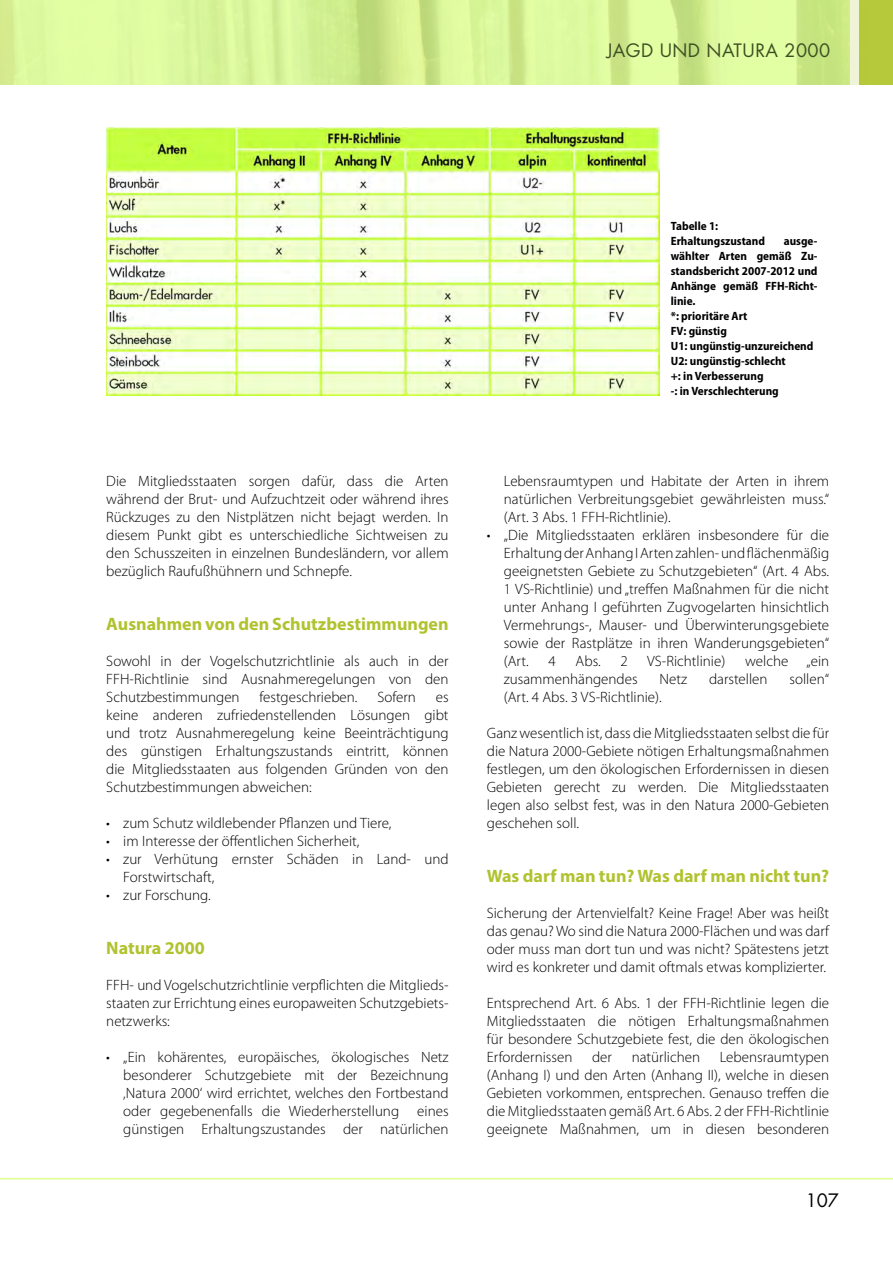
<style>
.page{position:relative;width:893px;height:1263px;background:#fff}
.page>*{position:absolute;margin:0;border:0;box-sizing:border-box;transform-origin:0 0}
.t1{font:700 18px "Myriad Pro";color:#b0c32f}
.t2{font:18px "Futura Std";letter-spacing:.025em;color:#3e5023}
.t3{font:18px "Futura Std";color:#000}
.t4{font:300 15px/18px "Myriad Pro";color:#000;text-align:justify}
.t5{font:700 semi-condensed 12px/15px "Myriad Pro";color:#000}
</style>
<div class="page">
<svg style="left:0;top:0;width:850px;height:85px;background:#d8f497"></svg>
<hr style="left:0;top:1178px;width:893px;height:1px;background:#ddff8d">
<div style="left:850px;top:0;width:43px;height:85px;background:#b5c93a"></div>
<div style="left:850px;top:0;width:9px;height:85px;background:#f0f3d7"></div>
<img style="left:106px;top:128px;width:553px;height:267px">
<p class="t2" style="left:607px;top:39px;width:225px">JAG D UN D NATURA 2000</p>
<p class="t4" style="left:106px;top:472px;width:344px">Die Mitgliedsstaaten sorgen dafür, dass die Arten während der Brut- und Aufzuchtzeit oder während ihres Rückzuges zu den Nistplätzen nicht bejagt werden. In diesem Punkt gibt es unterschiedliche Sichtweisen zu den Schusszeiten in einzelnen Bundesländern, vor allem bezüglich Raufußhühnern und Schnepfe.</p>
<p class="t1" style="left:106px;top:612px;width:344px">Ausnahmen von den Schutzbestimmungen</p>
<p class="t4" style="left:106px;top:652px;width:344px">Sowohl in der Vogelschutzrichtlinie als auch in der FFH-Richtlinie sind Ausnahmeregelungen von den Schutzbestimmungen</p>
<p class="t4" style="left:259px;top:688px;width:100px">festgeschrieben.</p>
<p class="t4" style="left:377px;top:688px;width:40px">Sofern</p>
<p class="t4" style="left:106px;top:688px;width:344px;text-indent:329px">es keine anderen zufriedenstellenden Lösungen gibt und trotz Ausnahmeregelung keine Beeinträchtigung des günstigen Erhaltungszustands eintritt, können die Mitgliedsstaaten aus folgenden Gründen von den Schutzbestimmungen abweichen:</p>
<p class="t4" style="left:106px;top:814px;width:287px">• zum Schutz wildlebender Pflanzen und Tiere,</p>
<p class="t4" style="left:106px;top:832px;width:255px">• im Interesse der öffentlichen Sicherheit,</p>
<p class="t4" style="left:123px;top:850px;width:327px;text-indent:-17px">• zur Verhütung ernster Schäden in Land- und<br>Forstwirtschaft,</p>
<p class="t4" style="left:106px;top:886px;width:106px">• zur Forschung.</p>
<p class="t1" style="left:106px;top:936px;width:100px">Natura 2000</p>
<p class="t4" style="left:106px;top:976px;width:344px">FFH- und Vogelschutzrichtlinie verpflichten die Mitglieds&shy;staaten zur Errichtung eines europaweiten Schutzgebiets&shy;netzwerks:</p>
<p class="t4" style="left:123px;top:1048px;width:327px;text-indent:-17px">• „Ein kohärentes, europäisches, ökologisches Netz besonderer Schutzgebiete mit der Bezeichnung ‚Natura 2000‘ wird errichtet, welches den Fortbestand oder gegebenenfalls die Wiederherstellung eines günstigen Erhaltungszustandes der natürlichen</p>
<p class="t5" style="left:671px;top:219px;width:96px">Tabelle 1:<br>Erhaltungszustand</p>
<p class="t5" style="left:671px;top:234px;width:148px;text-indent:113px">ausge&shy;wählter Arten gemäß Zu&shy;standsbericht 2007-2012 und<br>Anhänge gemäß FFH-Richt&shy;linie.<br>*: prioritäre Art<br>FV: günstig<br>U1: ungünstig-unzureichend<br>U2: ungünstig-schlecht<br>+: in Verbesserung<br>-: in Verschlechterung</p>
<p class="t4" style="left:504px;top:472px;width:327px">Lebensraumtypen und Habitate der Arten in ihrem natürlichen Verbreitungsgebiet gewährleisten muss.“ (Art. 3 Abs. 1 FFH-Richtlinie).</p>
<p class="t4" style="left:504px;top:526px;width:327px;text-indent:-17px">• „Die Mitgliedsstaaten erklären insbesondere für die Erhaltung der Anhang I Arten zahlen- und flächenmäßig geeignetsten Gebiete zu Schutzgebieten“ (Art. 4 Abs.<br>1 VS-Richtlinie) und „treffen Maßnahmen für die nicht unter Anhang I geführten Zugvogelarten hinsichtlich Vermehrungs-, Mauser- und Überwinterungsgebiete sowie der Rastplätze in ihren Wanderungsgebieten“ (Art.</p>
<p class="t4" style="left:548px;top:652px;width:9px">4</p>
<p class="t4" style="left:576px;top:652px;width:27px">Abs.</p>
<p class="t4" style="left:620px;top:652px;width:9px">2</p>
<p class="t4" style="left:647px;top:652px;width:80px">VS-Richtlinie)</p>
<p class="t4" style="left:745px;top:652px;width:85px">welche „ein</p>
<p class="t4" style="left:504px;top:670px;width:135px">zusammenhängendes</p>
<p class="t4" style="left:660px;top:670px;width:29px">Netz</p>
<p class="t4" style="left:709px;top:670px;width:60px">darstellen</p>
<p class="t4" style="left:789px;top:670px;width:41px">sollen“</p>
<p class="t4" style="left:504px;top:688px;width:159px">(Art. 4 Abs. 3 VS-Richtlinie).</p>
<p class="t4" style="left:487px;top:724px;width:344px">Ganz wesentlich ist, dass die Mitgliedsstaaten selbst die für die Natura 2000-Gebiete nötigen Erhaltungsmaßnahmen festlegen, um den ökologischen Erfordernissen in diesen Gebieten gerecht zu werden. Die Mitgliedsstaaten legen also selbst fest, was in den Natura 2000-Gebieten geschehen soll.</p>
<p class="t1" style="left:487px;top:864px;width:344px">Was darf man tun? Was darf man nicht tun?</p>
<p class="t4" style="left:487px;top:904px;width:344px">Sicherung der Artenvielfalt? Keine Frage! Aber was heißt das genau? Wo sind die Natura 2000-Flächen und was darf oder muss man dort tun und was nicht? Spätestens jetzt wird es konkreter und damit oftmals etwas komplizierter.</p>
<p class="t4" style="left:487px;top:994px;width:344px">Entsprechend Art. 6 Abs. 1 der FFH-Richtlinie legen die Mitgliedsstaaten die nötigen Erhaltungsmaßnahmen für besondere Schutzgebiete fest, die den ökologischen Erfordernissen</p>
<p class="t4" style="left:487px;top:1048px;width:344px;text-indent:233px">Lebensraumtypen (Anhang I) und den Arten (Anhang II), welche in diesen Gebieten vorkommen, entsprechen. Genauso treffen die die Mitgliedsstaaten gemäß Art. 6 Abs. 2 der FFH-Richtlinie geeignete Maßnahmen, um in diesen besonderen</p>
<p class="t4" style="left:592px;top:1048px;width:21px">der</p>
<p class="t4" style="left:632px;top:1048px;width:70px">natürlichen</p>
<p class="t3" style="left:806px;top:1189px;width:35px">107</p>
</div>
